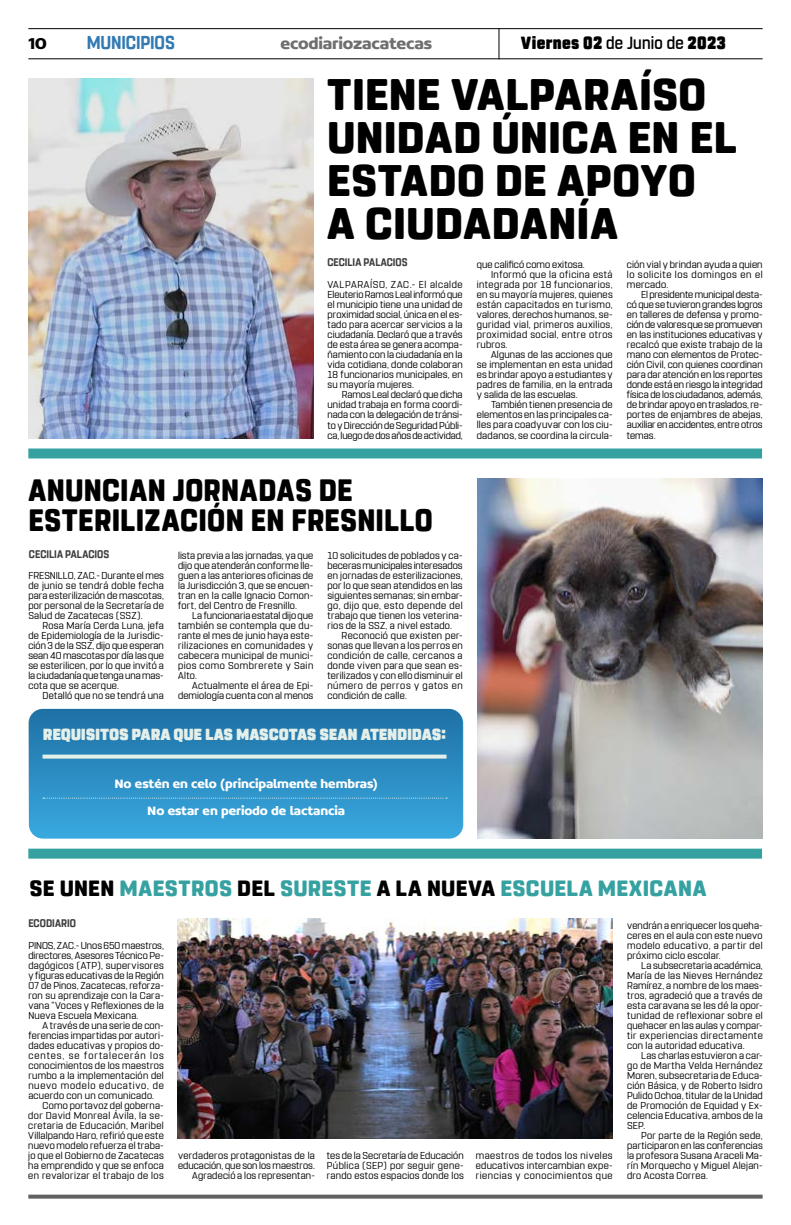
<style>
.page{position:relative;width:791px;height:1225px;background:#fff}
.page>*{position:absolute;margin:0;border:0;box-sizing:border-box;transform-origin:0 0}
.t1{font:800 44px/43px "Rohn Rounded";letter-spacing:.01em;color:#000}
.t2{font:800 30.8px/30px "Rohn Rounded";letter-spacing:.015em;color:#000;scale:.93 1}
.t3{font:800 22px "Rohn Rounded";letter-spacing:.02em;color:#36a1a1}
.t4{font:700 18.6px "Rohn Rounded";letter-spacing:-.01em;color:#327ab3;scale:.91 1}
.t5{font:900 17.6px "Rohn Rounded";letter-spacing:.02em;color:#000;scale:.91 1}
.t6{font:700 16.9px "Concord";letter-spacing:-.01em;color:#706f6f}
.t7{font:700 16.9px "Concord";color:#000}
.t8{font:900 16px "Rohn Rounded";letter-spacing:-.015em;color:#e4efe9}
.t9{font:700 13px/27px "Concord";letter-spacing:-.01em;color:#fff;text-align:center}
.t10{font:700 11px "Rohn Rounded";letter-spacing:.005em;color:#3d3d3d;scale:.91 1}
.t11{font:10px/10px "Rohn Rounded";letter-spacing:.025em;color:#000;text-align:justify}
.t12{font:10px "Rohn Rounded";letter-spacing:.045em;color:#000}
.t13{font:10px "Rohn Rounded";letter-spacing:.05em;color:#000}
.t14{font:10px "Rohn Rounded";letter-spacing:.095em;color:#000}
.t15{font:10px "Rohn Rounded";letter-spacing:.005em;color:#000}
.t16{font:10px "Rohn Rounded";letter-spacing:.075em;color:#000}
.s1{font-weight:500}
.s2{color:#000}
</style>
<div class="page">
<hr style="left:28px;top:28px;width:735px;height:1px;background:#000">
<hr style="left:28px;top:58px;width:735px;height:1px;background:#000">
<hr style="left:498px;top:29px;width:1px;height:30px;background:#000">
<svg style="left:28px;top:1194px;width:735px;height:4px;background:#7a7a7a"></svg>
<img style="left:28px;top:78px;width:286px;height:360px">
<div style="left:28px;top:448px;width:734px;height:10px;background:#36a1a1"></div>
<div style="left:28px;top:848px;width:734px;height:10px;background:#36a1a1"></div>
<div style="left:28px;top:709px;width:435px;height:129px;background:linear-gradient(to bottom,#2071a4,#38a8df);border-radius:14px"></div>
<svg style="left:43px;top:754px;width:403px;height:4px;background:#c7dee1"></svg>
<img style="left:477px;top:478px;width:286px;height:360px">
<img style="left:178px;top:918px;width:435px;height:220px">
<svg style="left:43px;top:797px;width:404px;height:1px"></svg>
<h3 class="t7" style="left:28px;top:33px;width:20px">10</h3>
<h3 class="t4" style="left:87px;top:32px;width:98px">MUNICIPIOS</h3>
<h3 class="t6" style="left:280px;top:33px;width:153px">ecodiariozacatecas</h3>
<h3 class="t5" style="left:521px;top:33px;width:227px">Viernes 02 <span class="s1">de Junio de</span> 2023</h3>
<h1 class="t1" style="left:327px;top:74px;width:411px">TIENE VALPARAÍSO<br>UNIDAD ÚNICA EN EL<br>ESTADO DE APOYO<br>A CIUDADANÍA</h1>
<p class="t11" style="left:328px;top:280px;width:137px">VALPARAÍSO, ZAC.- El alcalde Eleuterio Ramos Leal informó que el municipio tiene una unidad de proximidad social, única en el es&shy;tado para acercar servicios a la ciudadanía. Declaró que a través de esta área se genera acompa&shy;ñamiento con la ciudadanía en la vida cotidiana, donde colaboran 18 funcionarios municipales, en su mayoría mujeres.</p>
<p class="t11" style="left:328px;top:390px;width:137px;text-indent:14px">Ramos Leal declaró que dicha unidad trabaja en forma coordi&shy;nada con la delegación de tránsi&shy;to y Dirección de Seguridad Públi&shy;ca, luego de dos años de actividad,</p>
<p class="t10" style="left:327px;top:256px;width:90px">CECILIA PALACIOS</p>
<p class="t15" style="left:477px;top:259px;width:109px">que calificó como exitosa.</p>
<p class="t12" style="left:491px;top:269px;width:123px">Informó que la oficina está</p>
<p class="t12" style="left:477px;top:279px;width:137px">integrada por 18 funcionarios,</p>
<p class="t11" style="left:477px;top:290px;width:137px">en su mayoría mujeres, quienes</p>
<p class="t11" style="left:477px;top:300px;width:137px">están capacitados en turismo,</p>
<p class="t11" style="left:477px;top:310px;width:137px">valores, derechos humanos, se-</p>
<p class="t11" style="left:477px;top:320px;width:137px">guridad vial, primeros auxilios,</p>
<p class="t13" style="left:477px;top:329px;width:137px">proximidad social, entre otros</p>
<p class="t11" style="left:477px;top:340px;width:32px">rubros.</p>
<p class="t11" style="left:491px;top:350px;width:123px">Algunas de las acciones que</p>
<p class="t11" style="left:477px;top:360px;width:137px">se implementan en esta unidad</p>
<p class="t11" style="left:477px;top:370px;width:137px">es brindar apoyo a estudiantes y</p>
<p class="t11" style="left:477px;top:380px;width:137px">padres de familia, en la entrada</p>
<p class="t11" style="left:477px;top:390px;width:102px">y salida de las escuelas.</p>
<p class="t11" style="left:491px;top:400px;width:123px">También tienen presencia de</p>
<p class="t11" style="left:477px;top:410px;width:137px">elementos en las principales ca-</p>
<p class="t11" style="left:477px;top:420px;width:137px">lles para coadyuvar con los ciu-</p>
<p class="t11" style="left:477px;top:430px;width:137px">dadanos, se coordina la circula-</p>
<p class="t11" style="left:627px;top:260px;width:137px">ción vial y brindan ayuda a quien lo solicite los domingos en el mercado.</p>
<p class="t11" style="left:627px;top:290px;width:137px;text-indent:14px">El presidente municipal desta&shy;có que se tuvieron grandes logros en talleres de defensa y promo&shy;ción de valores que se promueven en las instituciones educativas y recalcó que existe trabajo de la mano con elementos de Protec&shy;ción Civil, con quienes coordinan para dar atención en los reportes donde está en riesgo la integridad física de los ciudadanos, además, de brindar apoyo en traslados, re&shy;portes de enjambres de abejas, auxiliar en accidentes, entre otros temas.</p>
<h2 class="t2" style="left:28px;top:475px;width:436px">ANUNCIAN JORNADAS DE<br>ESTERILIZACIÓN EN FRESNILLO</h2>
<p class="t10" style="left:29px;top:548px;width:90px">CECILIA PALACIOS</p>
<p class="t11" style="left:178px;top:550px;width:137px">lista previa a las jornadas, ya que dijo que atenderán conforme lle&shy;guen a las anteriores oficinas de la Jurisdicción 3, que se encuen&shy;tran en la calle Ignacio Comon&shy;fort, del Centro de Fresnillo.</p>
<p class="t11" style="left:178px;top:610px;width:137px;text-indent:14px">La funcionaria estatal dijo que también se contempla que du&shy;rante el mes de junio haya este&shy;rilizaciones en comunidades y cabecera municipal de munici&shy;pios como Sombrerete y Sain Alto.</p>
<p class="t11" style="left:178px;top:680px;width:137px;text-align:right">Actualmente el área de Epi&shy;demiología cuenta con al menos</p>
<p class="t11" style="left:28px;top:570px;width:137px">FRESNILLO, ZAC.- Durante el mes de junio se tendrá doble fecha para esterilización de mascotas, por personal de la Secretaría de Salud de Zacatecas (SSZ).</p>
<p class="t11" style="left:28px;top:620px;width:137px;text-indent:14px">Rosa María Cerda Luna, jefa de Epidemiología de la Jurisdic&shy;ción 3 de la SSZ, dijo que esperan sean 40 mascotas por día las que se esterilicen, por lo que invitó a la ciudadanía que tenga una mas&shy;cota que se acerque.</p>
<p class="t11" style="left:43px;top:690px;width:123px">Detalló que no se tendrá una</p>
<p class="t11" style="left:327px;top:550px;width:137px">10 solicitudes de poblados y ca&shy;beceras municipales interesados en jornadas de esterilizaciones, por lo que sean atendidos en las siguientes semanas; sin embar&shy;go, dijo que, esto depende del trabajo que tienen los veterina&shy;rios de la SSZ, a nivel estado.</p>
<p class="t11" style="left:327px;top:630px;width:137px;text-indent:14px">Reconoció que existen per&shy;sonas que llevan a los perros en condición de calle, cercanos a donde viven para que sean es&shy;terilizados y con ello disminuir el número de perros y gatos en condición de calle.</p>
<h3 class="t8" style="left:43px;top:725px;width:405px">REQUISITOS PARA QUE LAS MASCOTAS SEAN ATENDIDAS:</h3>
<h3 class="t9" style="left:115px;top:770px;width:265px">No estén en celo (principalmente hembras)<br>No estar en periodo de lactancia</h3>
<h3 class="t3" style="left:29px;top:875px;width:678px"><span class="s2">SE UNEN</span> MAESTROS <span class="s2">DEL</span> SURESTE <span class="s2">A LA NUEVA</span> ESCUELA MEXICANA</h3>
<p class="t10" style="left:28px;top:916px;width:54px">ECODIARIO</p>
<p class="t11" style="left:28px;top:940px;width:137px">PINOS, ZAC.- Unos 650 maestros, directores, Asesores Técnico Pe&shy;dagógicos (ATP), supervisores y figuras educativas de la Región 07 de Pinos, Zacatecas, reforza&shy;ron su aprendizaje con la Cara&shy;vana “Voces y Reflexiones de la Nueva Escuela Mexicana.</p>
<p class="t11" style="left:43px;top:1020px;width:123px">A través de una serie de con-</p>
<p class="t11" style="left:28px;top:1030px;width:137px">ferencias impartidas por autori-</p>
<p class="t11" style="left:28px;top:1040px;width:137px">dades educativas y propios do-</p>
<p class="t14" style="left:28px;top:1049px;width:137px">centes, se fortalecerán los</p>
<p class="t11" style="left:28px;top:1060px;width:137px">conocimientos de los maestros</p>
<p class="t11" style="left:28px;top:1070px;width:137px">rumbo a la implementación del</p>
<p class="t16" style="left:28px;top:1079px;width:137px">nuevo modelo educativo, de</p>
<p class="t11" style="left:28px;top:1090px;width:127px">acuerdo con un comunicado.</p>
<p class="t11" style="left:43px;top:1100px;width:123px">Como portavoz del goberna-</p>
<p class="t11" style="left:28px;top:1110px;width:137px">dor David Monreal Ávila, la se-</p>
<p class="t11" style="left:28px;top:1120px;width:137px">cretaria de Educación, Maribel</p>
<p class="t11" style="left:28px;top:1130px;width:137px">Villalpando Haro, refirió que este</p>
<p class="t11" style="left:28px;top:1140px;width:137px">nuevo modelo refuerza el traba-</p>
<p class="t11" style="left:28px;top:1150px;width:137px">jo que el Gobierno de Zacatecas</p>
<p class="t11" style="left:28px;top:1160px;width:137px">ha emprendido y que se enfoca</p>
<p class="t11" style="left:28px;top:1170px;width:137px">en revalorizar el trabajo de los</p>
<p class="t11" style="left:178px;top:1150px;width:138px;text-align:right">verdaderos protagonistas de la educación, que son los maestros.<br>Agradeció a los representan-</p>
<p class="t11" style="left:327px;top:1150px;width:138px">tes de la Secretaría de Educación Pública (SEP) por seguir gene&shy;rando estos espacios donde los</p>
<p class="t11" style="left:476px;top:1150px;width:138px">maestros de todos los niveles educativos intercambian expe&shy;riencias y conocimientos que</p>
<p class="t11" style="left:627px;top:920px;width:137px">vendrán a enriquecer los queha&shy;ceres en el aula con este nuevo modelo educativo, a partir del próximo ciclo escolar.</p>
<p class="t11" style="left:627px;top:960px;width:137px;text-indent:14px">La subsecretaria académica, María de las Nieves Hernández Ramírez, a nombre de los maes&shy;tros, agradeció que a través de esta caravana se les dé la opor&shy;tunidad de reflexionar sobre el quehacer en las aulas y compar&shy;tir experiencias directamente con la autoridad educativa.</p>
<p class="t11" style="left:627px;top:1050px;width:137px;text-indent:14px">Las charlas estuvieron a car&shy;go de Martha Velda Hernández Moren, subsecretaria de Educa&shy;ción Básica, y de Roberto Isidro Pulido Ochoa, titular de la Unidad de Promoción de Equidad y Ex&shy;celencia Educativa, ambos de la SEP.</p>
<p class="t11" style="left:627px;top:1130px;width:137px;text-indent:14px">Por parte de la Región sede, participaron en las conferencias la profesora Susana Araceli Ma&shy;rín Morquecho y Miguel Alejan&shy;dro Acosta Correa.</p>
</div>
